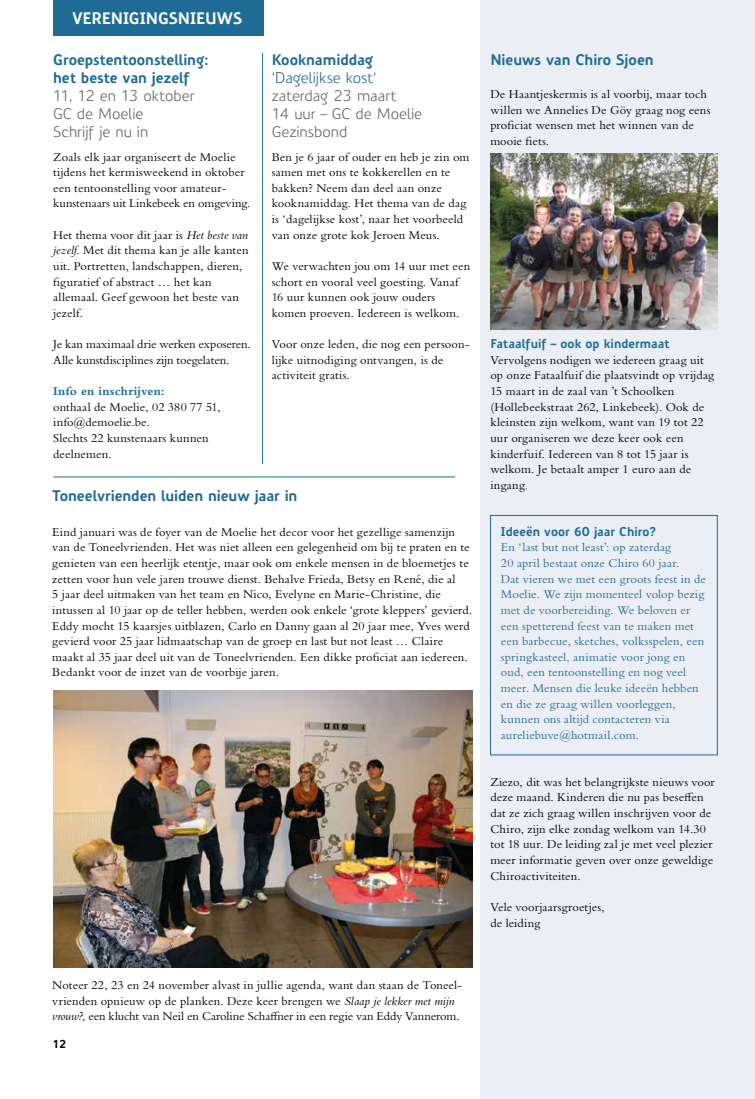
<style>
.page{position:relative;width:755px;height:1099px;background:#fff}
.page>*{position:absolute;margin:0;border:0;box-sizing:border-box;transform-origin:0 0}
.t1{font:700 16.25px "Precious Sans";letter-spacing:-.005em;color:#fff}
.t2{font:700 15px/18px "Precious Sans";letter-spacing:-.005em;color:#1e6b96}
.t3{font:15px/18px "Precious Sans";letter-spacing:-.005em;color:#646363}
.t4{font:15px "Precious Sans";letter-spacing:-.005em;color:#1e6b96}
.t5{font:12.5px/15.6px "Bembo Std";letter-spacing:.01em;color:#000}
.t6{font:12.5px/15.6px "Bembo Std";letter-spacing:.01em;color:#1e6b96}
.t7{font:700 12.5px "Precious Sans";color:#1e6b96}
.t8{font:700 12.5px "Bembo Std";letter-spacing:.01em;color:#1e6b96}
.t9{font:700 11.25px "Precious Sans";color:#000}
.s1{font-style:italic}
.s2{color:#1e6b96}
</style>
<div class="page">
<div style="left:481px;top:0;width:274px;height:1098px;background:#eceef5"></div>
<div style="left:53px;top:0;width:211px;height:35px;background:#1e6b96"></div>
<hr style="left:262px;top:53px;width:1px;height:411px;background:#1e6b96">
<hr style="left:53px;top:477px;width:402px;height:1px;background:#1e6b96">
<div style="left:490px;top:515px;width:227px;height:240px;border:1px solid #1e6b96"></div>
<img style="left:53px;top:690px;width:419px;height:277px">
<img style="left:490px;top:154px;width:227px;height:175px">
<h1 class="t1" style="left:72px;top:8px;width:171px">verenigingsnieuws</h1>
<p class="t2" style="left:53px;top:50px;width:157px">Groepstentoonstelling: het beste van jezelf</p>
<p class="t3" style="left:53px;top:86px;width:143px">11, 12 en 13 oktober<br>GC de Moelie<br>Schrijf je nu in</p>
<p class="t5" style="left:53px;top:148px;width:199px">Zoals elk jaar organiseert de Moelie tijdens het kermisweekend in oktober een tentoonstelling voor amateur&shy;kunstenaars uit Linkebeek en omgeving.</p>
<p class="t5" style="left:53px;top:227px;width:197px">Het thema voor dit jaar is <span class="s1">Het beste van jezelf</span>. Met dit thema kan je alle kanten uit. Portretten, landschappen, dieren, figuratief of abstract … het kan allemaal. Geef gewoon het beste van jezelf.</p>
<p class="t5" style="left:53px;top:336px;width:199px">Je kan maximaal drie werken exposeren.<br>Alle kunstdisciplines zijn toegelaten.</p>
<p class="t8" style="left:53px;top:384px;width:113px">Info en inschrijven:</p>
<p class="t5" style="left:53px;top:398px;width:169px">onthaal de Moelie, 02 380 77 51, info@demoelie.be.<br>Slechts 22 kunstenaars kunnen deelnemen.</p>
<p class="t2" style="left:52px;top:487px;width:247px">Toneelvrienden luiden nieuw jaar in</p>
<p class="t5" style="left:52px;top:523px;width:421px">Eind januari was de foyer van de Moelie het decor voor het gezellige samenzijn van de Toneelvrienden. Het was niet alleen een gelegenheid om bij te praten en te genieten van een heerlijk etentje, maar ook om enkele mensen in de bloemetjes te zetten voor hun vele jaren trouwe dienst. Behalve Frieda, Betsy en René, die al<br>5 jaar deel uitmaken van het team en Nico, Evelyne en Marie-Christine, die intussen al 10 jaar op de teller hebben, werden ook enkele ‘grote kleppers’ gevierd.<br>Eddy mocht 15 kaarsjes uitblazen, Carlo en Danny gaan al 20 jaar mee, Yves werd gevierd voor 25 jaar lidmaatschap van de groep en last but not least … Claire maakt al 35 jaar deel uit van de Toneelvrienden. Een dikke proficiat aan iedereen.<br>Bedankt voor de inzet van de voorbije jaren.</p>
<p class="t2" style="left:272px;top:50px;width:103px">Kooknamiddag</p>
<p class="t4" style="left:272px;top:68px;width:106px">‘Dagelijkse kost’</p>
<p class="t3" style="left:272px;top:86px;width:152px">zaterdag 23 maart<br>14 uur – GC de Moelie<br>Gezinsbond</p>
<p class="t5" style="left:272px;top:148px;width:199px">Ben je 6 jaar of ouder en heb je zin om samen met ons te kokkerellen en te bakken? Neem dan deel aan onze kooknamiddag. Het thema van de dag is ‘dagelijkse kost’, naar het voorbeeld van onze grote kok Jeroen Meus.</p>
<p class="t5" style="left:272px;top:258px;width:200px">We verwachten jou om 14 uur met een schort en vooral veel goesting. Vanaf 16 uur kunnen ook jouw ouders komen proeven. Iedereen is welkom.</p>
<p class="t5" style="left:272px;top:336px;width:199px">Voor onze leden, die nog een persoon&shy;lijke uitnodiging ontvangen, is de activiteit gratis.</p>
<p class="t2" style="left:490px;top:50px;width:165px">N ieuws van Chiro Sjoen</p>
<p class="t5" style="left:490px;top:86px;width:222px">De Haantjeskermis is al voorbij, maar toch willen we Annelies De Göy graag nog eens proficiat wensen met het winnen van de mooie fiets.</p>
<p class="t7" style="left:490px;top:335px;width:181px">Fataalfuif – ook op kindermaat</p>
<p class="t5" style="left:490px;top:352px;width:225px">Vervolgens nodigen we iedereen graag uit op onze Fataalfuif die plaatsvindt op vrijdag 15 maart in de zaal van ’t Schoolken (Hollebeekstraat 262, Linkebeek). Ook de kleinsten zijn welkom, want van 19 tot 22 uur organiseren we deze keer ook een kinderfuif. Iedereen van 8 tot 15 jaar is welkom. Je betaalt amper 1 euro aan de ingang<span class="s2">.</span></p>
<p class="t7" style="left:501px;top:523px;width:157px">Ideeën voor 60 jaar Chiro?</p>
<p class="t6" style="left:501px;top:539px;width:207px">En ‘last but not least’: op zaterdag<br>20 april bestaat onze Chiro 60 jaar.<br>Dat vieren we met een groots feest in de Moelie. We zijn momenteel volop bezig met de voorbereiding. We beloven er een spetterend feest van te maken met een barbecue, sketches, volksspelen, een springkasteel, animatie voor jong en oud, een tentoonstelling en nog veel meer. Mensen die leuke ideeën hebben en die ze graag willen voorleggen, kunnen ons altijd contacteren via aureliebuve@hotmail.com.</p>
<p class="t5" style="left:490px;top:773px;width:226px">Ziezo, dit was het belangrijkste nieuws voor deze maand. Kinderen die nu pas beseffen dat ze zich graag willen inschrijven voor de Chiro, zijn elke zondag welkom van 14.30 tot 18 uur. De leiding zal je met veel plezier meer informatie geven over onze geweldige Chiroactiviteiten.</p>
<p class="t5" style="left:490px;top:898px;width:116px">Vele voorjaarsgroetjes, de leiding</p>
<p class="t5" style="left:52px;top:977px;width:411px">Noteer 22, 23 en 24 november alvast in jullie agenda, want dan staan de Toneel&shy;vrienden opnieuw op de planken. Deze keer brengen we <span class="s1">Slaap je lekker met mijn vrouw?</span>, een klucht van Neil en Caroline Schaffner in een regie van Eddy Vannerom.</p>
<p class="t9" style="left:53px;top:1037px;width:15px">12</p>
</div>
